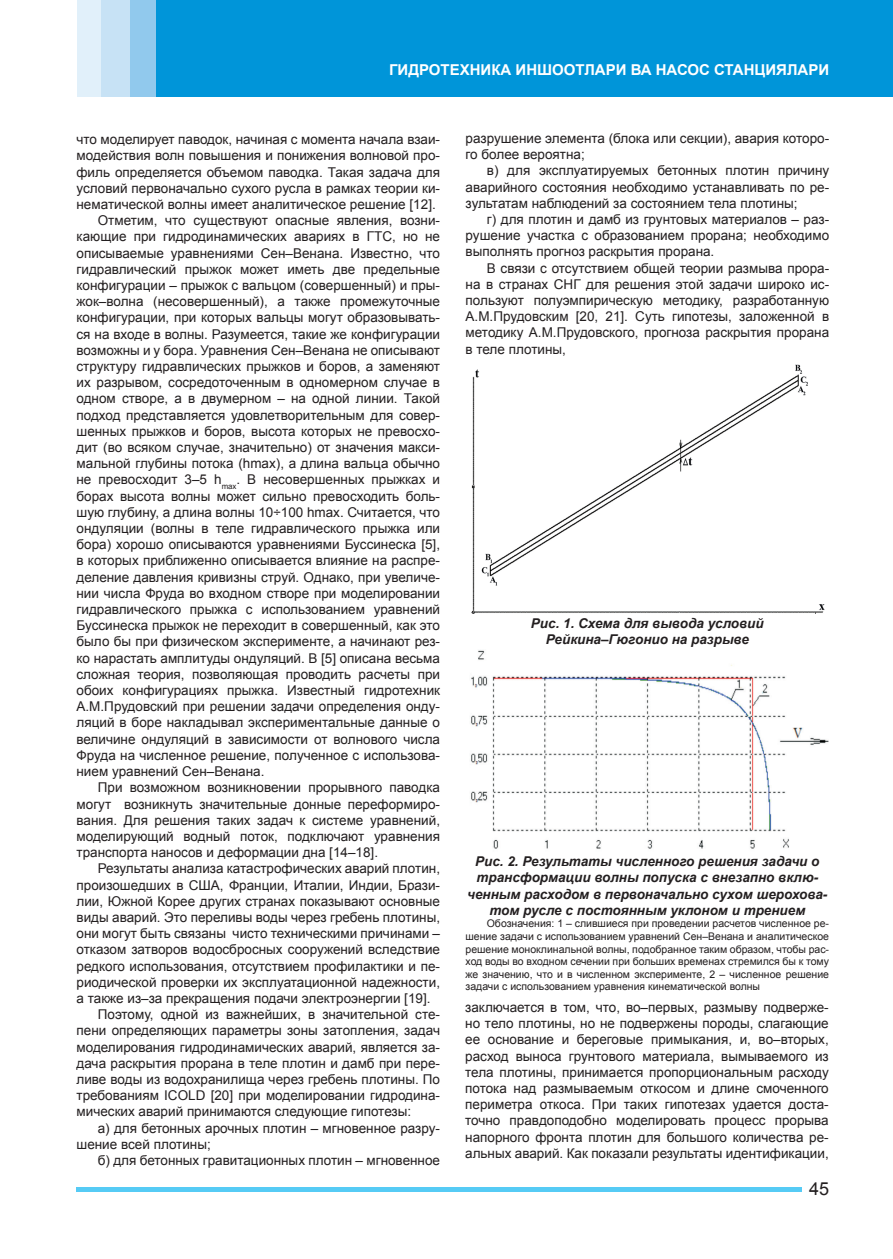
<style>
.page{position:relative;width:893px;height:1259px;background:#fff}
.page>*{position:absolute;margin:0;border:0;box-sizing:border-box;transform-origin:0 0}
.t1{font:18px "Arial";color:#fff}
.OSN{font:700 18px "Arial";color:#fff;scale:.9 1}
.t2{font:18px "Arial";color:#231f20}
.t3{font:700 15px "Arial";color:#fff}
.t4{font:13.5px/16.2px "Arial";color:#231f20;text-align:justify}
.t5{font:italic 700 13.5px/16.2px "Arial";color:#231f20;text-align:center}
.t6{font:10.5px/12.6px "Arial";color:#231f20;text-align:justify}
</style>
<div class="page">
<div style="left:77px;top:1187px;width:725px;height:5px;background:#56cbf5"></div>
<img style="left:471px;top:364px;width:354px;height:250px">
<img style="left:471px;top:650px;width:358px;height:199px">
<div style="left:77px;top:0;width:431px;height:96px;background:#e1f0fa"></div>
<div style="left:101px;top:0;width:435px;height:96px;background:#c7e2f5"></div>
<div style="left:130px;top:0;width:586px;height:96px;background:#91c9ed"></div>
<div style="left:157px;top:0;width:736px;height:96px;background:#0095d9"></div>
<h1 class="t1" style="left:563px;top:59px;width:267px">ГИДРОТЕХНИК ГИДРАВЛИКА</h1>
<p class="t3" style="left:389px;top:59px;width:442px">ГИДРОТЕХНИКА ИНШООТЛАРИ ВА НАСОС СТАНЦИЯЛАРИ</p>
<p class="OSN" style="left:580px;top:60px;width:277px">ИРРИГАЦИЯ ВА МЕЛИОРАЦИЯ</p>
<p class="t4" style="left:77px;top:131px;width:365px">что моделирует паводок, начиная с момента начала взаи&shy;модействия волн повышения и понижения волновой про&shy;филь определяется объемом паводка. Такая задача для условий первоначально сухого русла в рамках теории ки&shy;нематической волны имеет аналитическое решение [12].</p>
<p class="t4" style="left:77px;top:212px;width:365px;text-indent:21px">Отметим, что существуют опасные явления, возни&shy;кающие при гидродинамических авариях в ГТС, но не описываемые уравнениями Сен–Венана. Известно, что гидравлический прыжок может иметь две предельные конфигурации – прыжок с вальцом (совершенный) и пры&shy;жок–волна (несовершенный), а также промежуточные конфигурации, при которых вальцы могут образовывать&shy;ся на входе в волны. Разумеется, такие же конфигурации возможны и у бора. Уравнения Сен–Венана не описывают структуру гидравлических прыжков и боров, а заменяют их разрывом, сосредоточенным в одномерном случае в одном створе, а в двумерном – на одной линии. Такой подход представляется удовлетворительным для совер&shy;шенных прыжков и боров, высота которых не превосхо&shy;дит (во всяком случае, значительно) от значения макси&shy;мальной глубины потока (hmax), а длина вальца обычно не превосходит 3–5 h<sub>max</sub>. В несовершенных прыжках и борах высота волны может сильно превосходить боль&shy;шую глубину, а длина волны 10÷100 hmax. Считается, что ондуляции (волны в теле гидравлического прыжка или бора) хорошо описываются уравнениями Буссинеска [5], в которых приближенно описывается влияние на распре&shy;деление давления кривизны струй. Однако, при увеличе&shy;нии числа Фруда во входном створе при моделировании гидравлического прыжка с использованием уравнений Буссинеска прыжок не переходит в совершенный, как это было бы при физическом эксперименте, а начинают рез&shy;ко нарастать амплитуды ондуляций. В [5] описана весьма сложная теория, позволяющая проводить расчеты при обоих конфигурациях прыжка. Известный гидротехник А.М.Прудовский при решении задачи определения онду&shy;ляций в боре накладывал экспериментальные данные о величине ондуляций в зависимости от волнового числа Фруда на численное решение, полученное с использова&shy;нием уравнений Сен–Венана.</p>
<p class="t4" style="left:77px;top:779px;width:365px;text-indent:21px">При возможном возникновении прорывного паводка могут возникнуть значительные донные переформиро&shy;вания. Для решения таких задач к системе уравнений, моделирующий водный поток, подключают уравнения транспорта наносов и деформации дна [14–18].</p>
<p class="t4" style="left:77px;top:860px;width:365px;text-indent:21px">Результаты анализа катастрофических аварий плотин, произошедших в США, Франции, Италии, Индии, Брази&shy;лии, Южной Корее других странах показывают основные виды аварий. Это переливы воды через гребень плотины, они могут быть связаны чисто техническими причинами – отказом затворов водосбросных сооружений вследствие редкого использования, отсутствием профилактики и пе&shy;риодической проверки их эксплуатационной надежности, а также из–за прекращения подачи электроэнергии [19].</p>
<p class="t4" style="left:77px;top:1006px;width:365px;text-indent:21px">Поэтому, одной из важнейших, в значительной сте&shy;пени определяющих параметры зоны затопления, задач моделирования гидродинамических аварий, является за&shy;дача раскрытия прорана в теле плотин и дамб при пере&shy;ливе воды из водохранилища через гребень плотины. По требованиям ICOLD [20] при моделировании гидродина&shy;мических аварий принимаются следующие гипотезы:</p>
<p class="t4" style="left:77px;top:1120px;width:365px;text-indent:21px">а) для бетонных арочных плотин – мгновенное разру&shy;шение всей плотины;</p>
<p class="t4" style="left:98px;top:1152px;width:344px">б) для бетонных гравитационных плотин – мгновенное</p>
<p class="t4" style="left:466px;top:130px;width:365px">разрушение элемента (блока или секции), авария которо&shy;го более вероятна;</p>
<p class="t4" style="left:466px;top:163px;width:365px;text-indent:21px">в) для эксплуатируемых бетонных плотин причину аварийного состояния необходимо устанавливать по ре&shy;зультатам наблюдений за состоянием тела плотины;</p>
<p class="t4" style="left:466px;top:211px;width:365px;text-indent:21px">г) для плотин и дамб из грунтовых материалов – раз&shy;рушение участка с образованием прорана; необходимо выполнять прогноз раскрытия прорана.</p>
<p class="t4" style="left:466px;top:260px;width:365px;text-indent:21px">В связи с отсутствием общей теории размыва прора&shy;на в странах СНГ для решения этой задачи широко ис&shy;пользуют полуэмпирическую методику, разработанную А.М.Прудовским [20, 21]. Суть гипотезы, заложенной в методику А.М.Прудовского, прогноза раскрытия прорана в теле плотины,</p>
<p class="t5" style="left:531px;top:615px;width:234px">Рис. 1. Схема для вывода условий</p>
<p class="t5" style="left:546px;top:632px;width:205px">Рейкина–Гюгонио на разрыве</p>
<p class="t5" style="left:467px;top:853px;width:362px">Рис. 2. Результаты численного решения задачи о трансформации волны попуска с внезапно вклю&shy;ченным расходом в первоначально сухом шерохова&shy;том русле с постоянным уклоном и трением</p>
<p class="t6" style="left:466px;top:917px;width:365px;text-indent:21px">Обозначения: 1 – слившиеся при проведении расчетов численное ре&shy;шение задачи с использованием уравнений Сен–Венана и аналитическое решение моноклинальной волны, подобранное таким образом, чтобы рас&shy;ход воды во входном сечении при больших временах стремился бы к тому же значению, что и в численном эксперименте, 2 – численное решение задачи с использованием уравнения кинематической волны</p>
<p class="t4" style="left:465px;top:999px;width:365px">заключается в том, что, во–первых, размыву подверже&shy;но тело плотины, но не подвержены породы, слагающие ее основание и береговые примыкания, и, во–вторых, расход выноса грунтового материала, вымываемого из тела плотины, принимается пропорциональным расходу потока над размываемым откосом и длине смоченного периметра откоса. При таких гипотезах удается доста&shy;точно правдоподобно моделировать процесс прорыва напорного фронта плотин для большого количества ре&shy;альных аварий. Как показали результаты идентификации,</p>
<h1 class="t2" style="left:809px;top:1177px;width:22px">45</h1>
</div>
